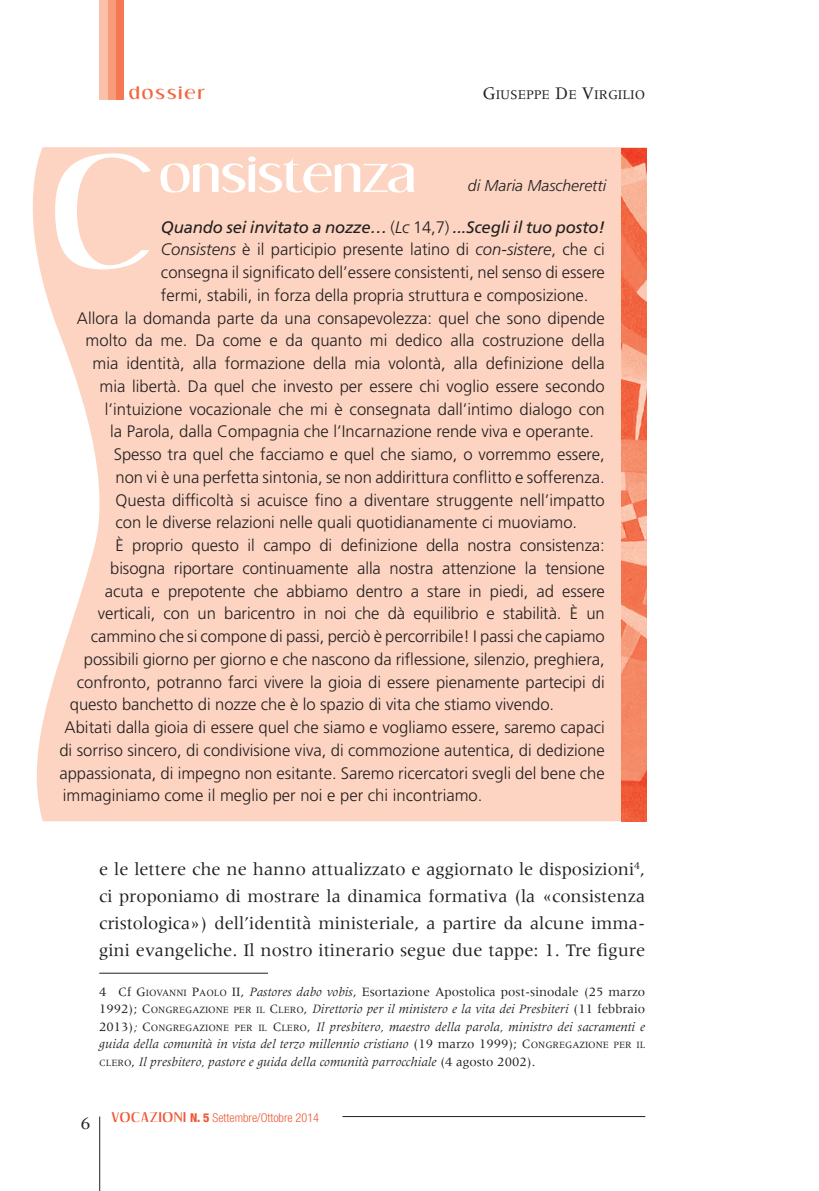
<style>
.page{position:relative;width:819px;height:1191px;background:#fff}
.page>*{position:absolute;margin:0;border:0;box-sizing:border-box;transform-origin:0 0}
.t1{font:133px "Dream Orphans";color:#fff;scale:1.42 1}
.t2{font:41.65px "Dream Orphans";color:#fff;scale:1.42 1}
.t3{font:18.38px/26.8px "Meridien LT Std";color:#231f20;text-align:justify}
.t4{font:300 16.62px "Frutiger LT Std";color:#231f20}
.t5{font:italic 16.62px "Frutiger LT Std";letter-spacing:-.01em;color:#231f20}
.t6{font:italic 300 15.75px "Frutiger LT Std";color:#231f20}
.t7{font:15.05px "Dream Orphans";letter-spacing:.1em;color:#f26540;scale:1.42 1}
.t8{font:13.83px "Meridien LT Std";color:#231f20}
.t9{font:italic 13.12px/17.5px "Meridien LT Std";color:#231f20;text-align:justify}
.t10{font:300 condensed 12.25px "Helvetica Neue LT Std";color:#f05937}
.s1{font-size:18.38px}
.s2{font-weight:300;font-style:normal}
.s3{font-weight:300}
.s4{font-style:italic}
.s5{font-style:normal}
.s6{font-style:normal;font-size:9.97px}
.s7{font-family:"Meridien LT Std";font-weight:400;font-stretch:normal;font-size:18.38px;color:#231f20}
.s8{font-family:"Dream Orphans";font-weight:400;font-stretch:normal;font-size:11.72px}
.s9{font-weight:800}
</style>
<div class="page">
<div style="left:116px;top:0;width:8px;height:99px;background:#f37853"></div>
<div style="left:107px;top:0;width:9px;height:99px;background:#f69c7b"></div>
<div style="left:99px;top:0;width:9px;height:99px;background:#fbc1a8"></div>
<hr style="left:99px;top:1116px;width:1px;height:75px;background:#231f20">
<hr style="left:342px;top:1116px;width:303px;height:1px;background:#231f20">
<hr style="left:99px;top:973px;width:169px;height:1px;background:#231f20">
<div style="left:32px;top:147px;width:614px;height:674px;background:#fcd4c1"></div>
<img style="left:622px;top:148px;width:24px;height:673px">
<p class="t7" style="left:129px;top:84px;width:55px">dossier</p>
<p class="t8" style="left:482px;top:87px;width:164px"><span class="s1">G</span>IUSEPPE <span class="s1">D</span>E <span class="s1">V</span>IRGILIO</p>
<h1 class="t1" style="left:50px;top:130px;width:75px">C</h1>
<h2 class="t2" style="left:159px;top:149px;width:182px">onsistenza</h2>
<p class="t6" style="left:468px;top:177px;width:140px">di Maria Mascheretti</p>
<p class="t5" style="left:161px;top:217px;width:445px">Quando sei invitato a nozze… <span class="s2">(</span><span class="s3">Lc</span> <span class="s2">14,7)</span> ...Scegli il tuo posto!</p>
<p class="t4" style="left:161px;top:240px;width:445px"><span class="s4">Consistens</span> è il participio presente latino di <span class="s4">con-sistere</span>, che ci</p>
<p class="t4" style="left:161px;top:263px;width:445px">consegna il significato dell’essere consistenti, nel senso di essere</p>
<p class="t4" style="left:161px;top:286px;width:429px">fermi, stabili, in forza della propria struttura e composizione.</p>
<p class="t4" style="left:77px;top:308px;width:529px">Allora la domanda parte da una consapevolezza: quel che sono dipende</p>
<p class="t4" style="left:86px;top:331px;width:520px">molto da me. Da come e da quanto mi dedico alla costruzione della</p>
<p class="t4" style="left:93px;top:354px;width:513px">mia identità, alla formazione della mia volontà, alla definizione della</p>
<p class="t4" style="left:100px;top:377px;width:506px">mia libertà. Da quel che investo per essere chi voglio essere secondo</p>
<p class="t4" style="left:105px;top:399px;width:501px">l’intuizione vocazionale che mi è consegnata dall’intimo dialogo con</p>
<p class="t4" style="left:110px;top:422px;width:485px">la Parola, dalla Compagnia che l’Incarnazione rende viva e operante.</p>
<p class="t4" style="left:114px;top:445px;width:492px">Spesso tra quel che facciamo e quel che siamo, o vorremmo essere,</p>
<p class="t4" style="left:115px;top:468px;width:491px">non vi è una perfetta sintonia, se non addirittura conflitto e sofferenza.</p>
<p class="t4" style="left:115px;top:490px;width:491px">Questa difficoltà si acuisce fino a diventare struggente nell’impatto</p>
<p class="t4" style="left:115px;top:513px;width:463px">con le diverse relazioni nelle quali quotidianamente ci muoviamo.</p>
<p class="t4" style="left:115px;top:536px;width:491px">È proprio questo il campo di definizione della nostra consistenza:</p>
<p class="t4" style="left:110px;top:558px;width:496px">bisogna riportare continuamente alla nostra attenzione la tensione</p>
<p class="t4" style="left:105px;top:581px;width:501px">acuta e prepotente che abbiamo dentro a stare in piedi, ad essere</p>
<p class="t4" style="left:98px;top:604px;width:508px">verticali, con un baricentro in noi che dà equilibrio e stabilità. È un</p>
<p class="t4" style="left:91px;top:627px;width:515px">cammino che si compone di passi, perciò è percorribile! I passi che capiamo</p>
<p class="t4" style="left:84px;top:649px;width:522px">possibili giorno per giorno e che nascono da riflessione, silenzio, preghiera,</p>
<p class="t4" style="left:77px;top:672px;width:529px">confronto, potranno farci vivere la gioia di essere pienamente partecipi di</p>
<p class="t4" style="left:70px;top:695px;width:485px">questo banchetto di nozze che è lo spazio di vita che stiamo vivendo.</p>
<p class="t4" style="left:65px;top:718px;width:541px">Abitati dalla gioia di essere quel che siamo e vogliamo essere, saremo capaci</p>
<p class="t4" style="left:59px;top:740px;width:547px">di sorriso sincero, di condivisione viva, di commozione autentica, di dedizione</p>
<p class="t4" style="left:59px;top:763px;width:547px">appassionata, di impegno non esitante. Saremo ricercatori svegli del bene che</p>
<p class="t4" style="left:63px;top:786px;width:421px">immaginiamo come il meglio per noi e per chi incontriamo.</p>
<p class="t3" style="left:99px;top:856px;width:547px">e le lettere che ne hanno attualizzato e aggiornato le disposizioni<sup>4</sup>, ci proponiamo di mostrare la dinamica formativa (la «consistenza cristologica») dell’identità ministeriale, a partire da alcune imma&shy;gini evangeliche. Il nostro itinerario segue due tappe: 1. Tre figure</p>
<p class="t9" style="left:99px;top:982px;width:547px"><span class="s5">4 Cf</span> <span class="s5">G</span><span class="s6">IOVANNI</span> <span class="s5">P</span><span class="s6">AOLO</span> <span class="s5">II,</span> Pastores dabo vobis<span class="s5">, Esortazione Apostolica post-sinodale (25 marzo 1992);</span> <span class="s5">C</span> <span class="s6">ONGREGAZIONE PER IL</span> <span class="s5">C</span> <span class="s6">LERO</span><span class="s5">,</span> Direttorio per il ministero e la vita dei Presbiteri <span class="s5">(11 febbraio 2013)</span>; <span class="s5">C</span> <span class="s6">ONGREGAZIONE PER IL</span> <span class="s5">C</span> <span class="s6">LERO</span><span class="s5">,</span> Il presbitero, maestro della parola, ministro dei sacramenti e guida della comunità in vista del terzo millennio cristiano <span class="s5">(19 marzo 1999);</span> <span class="s5">C</span> <span class="s6">ONGREGAZIONE PER IL CLERO</span><span class="s5">,</span> Il presbitero, pastore e guida della comunità parrocchiale <span class="s5">(4 agosto 2002).</span></p>
<p class="t10" style="left:80px;top:1110px;width:240px"><span class="s7">6</span> <span class="s8">Vocazioni</span> <span class="s9">N. 5</span> Settembre/Ottobre 2014</p>
</div>
